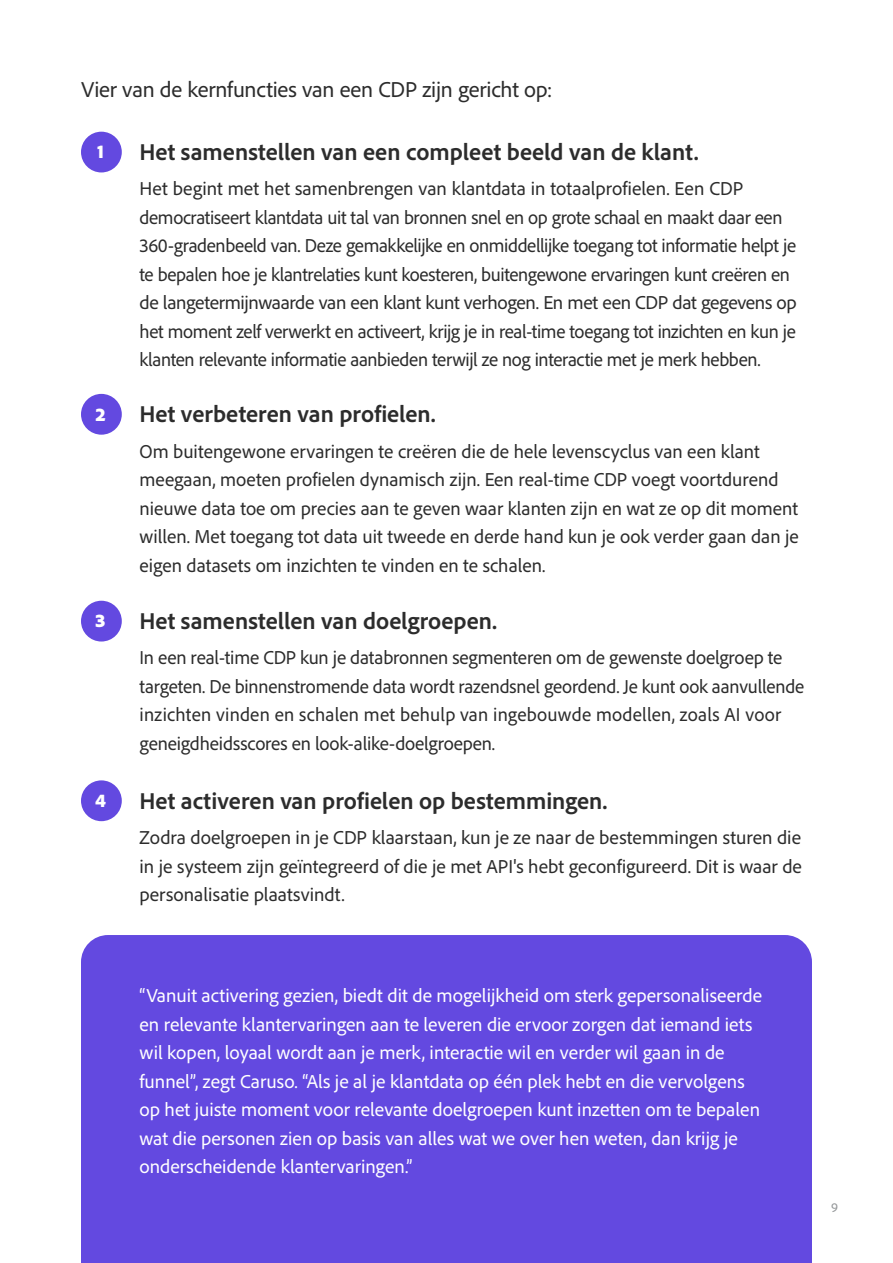
<style>
.page{position:relative;width:893px;height:1263px;background:#fff}
.page>*{position:absolute;margin:0;border:0;box-sizing:border-box;transform-origin:0 0}
.t1{font:700 24px "Adobe Clean";color:#2c2c2c}
.t2{font:22.5px "Adobe Clean";letter-spacing:-.01em;color:#2c2c2c}
.t3{font:19.5px/28.5px "Adobe Clean";letter-spacing:-.01em;color:#2c2c2c}
.t4{font:19.5px/28.5px "Adobe Clean";color:#fff}
.t5{font:900 19.5px "Adobe Clean";color:#fff}
.t6{font:13.5px "Adobe Clean";color:#939698}
</style>
<div class="page">
<div style="left:81px;top:132px;width:41px;height:40px;background:#6349e0;border-radius:50%"></div>
<div style="left:81px;top:394px;width:41px;height:41px;background:#6349e0;border-radius:50%"></div>
<div style="left:81px;top:601px;width:41px;height:40px;background:#6349e0;border-radius:50%"></div>
<div style="left:81px;top:780px;width:41px;height:41px;background:#6349e0;border-radius:50%"></div>
<div style="left:81px;top:935px;width:731px;height:328px;background:#6349e0"></div>
<p class="t2" style="left:81px;top:75px;width:473px">Vier van de kernfuncties van een CDP zijn gericht op:</p>
<p class="t5" style="left:97px;top:139px;width:8px">1</p>
<p class="t1" style="left:140px;top:136px;width:561px">Het samenstellen van een compleet beeld van de klant.</p>
<p class="t3" style="left:140px;top:174px;width:659px">Het begint met het samenbrengen van klantdata in totaalprofielen. Een CDP democratiseert klantdata uit tal van bronnen snel en op grote schaal en maakt daar een 360-gradenbeeld van. Deze gemakkelijke en onmiddellijke toegang tot informatie helpt je te bepalen hoe je klantrelaties kunt koesteren, buitengewone ervaringen kunt creëren en de langetermijnwaarde van een klant kunt verhogen. En met een CDP dat gegevens op het moment zelf verwerkt en activeert, krijg je in real-time toegang tot inzichten en kun je klanten relevante informatie aanbieden terwijl ze nog interactie met je merk hebben.</p>
<p class="t5" style="left:95px;top:401px;width:12px">2</p>
<p class="t1" style="left:140px;top:399px;width:298px">Het verbeteren van profielen.</p>
<p class="t3" style="left:140px;top:436px;width:661px">Om buitengewone ervaringen te creëren die de hele levenscyclus van een klant meegaan, moeten profielen dynamisch zijn. Een real-time CDP voegt voortdurend nieuwe data toe om precies aan te geven waar klanten zijn en wat ze op dit moment willen. Met toegang tot data uit tweede en derde hand kun je ook verder gaan dan je eigen datasets om inzichten te vinden en te schalen.</p>
<p class="t5" style="left:95px;top:608px;width:12px">3</p>
<p class="t1" style="left:140px;top:605px;width:359px">Het samenstellen van doelgroepen.</p>
<p class="t3" style="left:140px;top:643px;width:666px">In een real-time CDP kun je databronnen segmenteren om de gewenste doelgroep te targeten. De binnenstromende data wordt razendsnel geordend. Je kunt ook aanvullende inzichten vinden en schalen met behulp van ingebouwde modellen, zoals AI voor geneigdheidsscores en look-alike-doelgroepen.</p>
<p class="t5" style="left:95px;top:787px;width:12px">4</p>
<p class="t1" style="left:140px;top:785px;width:470px">Het activeren van profielen op bestemmingen.</p>
<p class="t3" style="left:140px;top:823px;width:664px;text-align:justify">Zodra doelgroepen in je CDP klaarstaan, kun je ze naar de bestemmingen sturen die in je systeem zijn geïntegreerd of die je met API's hebt geconfigureerd. Dit is waar de personalisatie plaatsvindt.</p>
<p class="t4" style="left:140px;top:981px;width:624px">“Vanuit activering gezien, biedt dit de mogelijkheid om sterk gepersonaliseerde en relevante klantervaringen aan te leveren die ervoor zorgen dat iemand iets wil kopen, loyaal wordt aan je merk, interactie wil en verder wil gaan in de funnel”, zegt Caruso. “Als je al je klantdata op één plek hebt en die vervolgens op het juiste moment voor relevante doelgroepen kunt inzetten om te bepalen wat die personen zien op basis van alles wat we over hen weten, dan krijg je onderscheidende klantervaringen.”</p>
<p class="t6" style="left:831px;top:1198px;width:9px">9</p>
</div>
